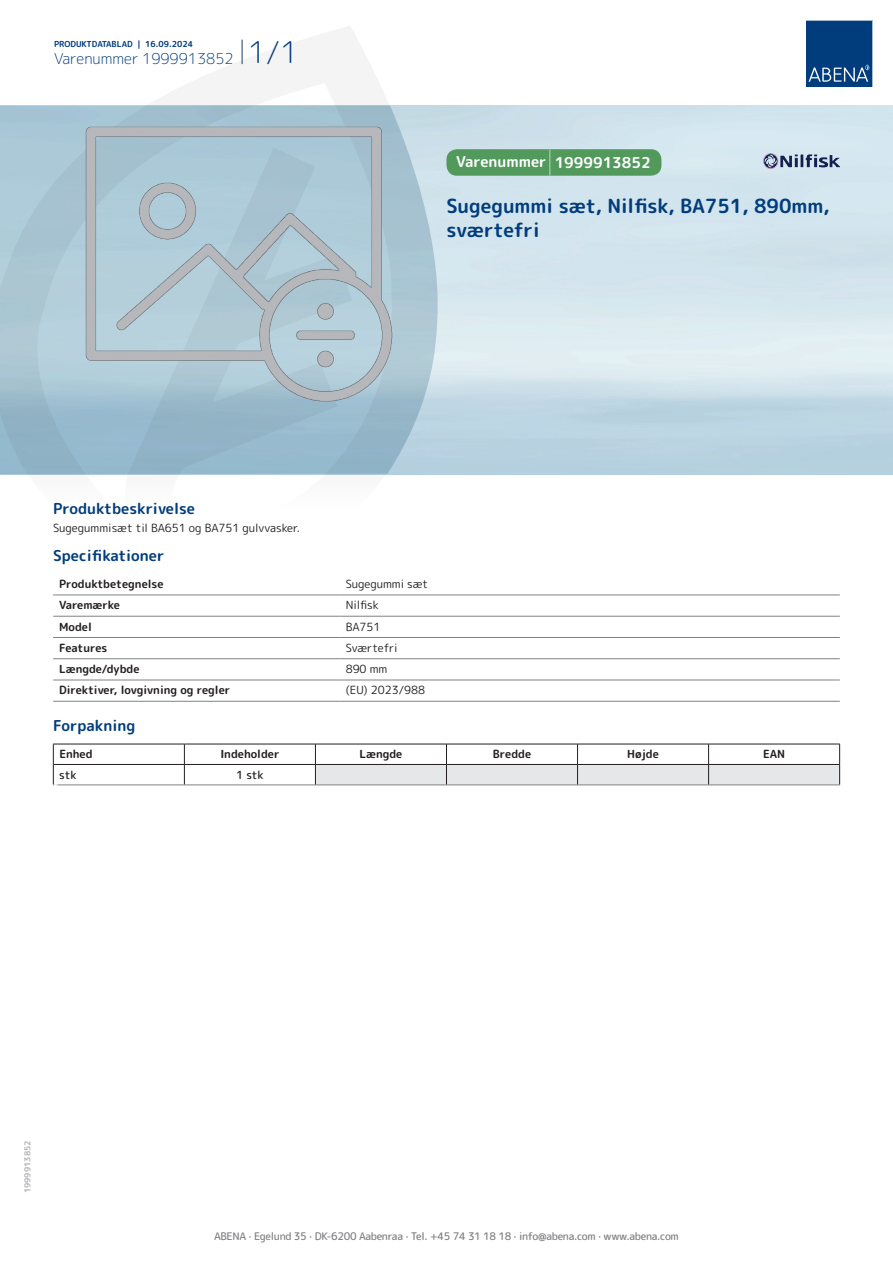
<style>
.page{position:relative;width:893px;height:1263px;background:#fff}
.page>*{position:absolute;margin:0;border:0;box-sizing:border-box;transform-origin:0 0}
.t1{font:700 19.5px/24px "Rounded Mplus 1 c";color:#013d7d}
.t2{font:700 15px "Rounded Mplus 1 c";color:#013d7d}
.t3{font:300 15px "Rounded Mplus 1 c";color:#013d7d}
.t4{font:700 15px "Rounded Mplus 1 c";color:#fff}
.t5{font:700 11.25px "Rounded Mplus 1 c";color:#231f20}
.t6{font:11.25px "Rounded Mplus 1 c";color:#231f20}
.t7{font:500 11.25px "Rounded Mplus 1 c";letter-spacing:-.01em;color:#231f20}
.t8{font:500 10.5px "Rounded Mplus 1 c";letter-spacing:-.03em;color:#808285}
.t9{font:700 10.5px "Rounded Mplus 1 c";color:#fff}
.t10{font:700 8.25px "Rounded Mplus 1 c";color:#013d7d}
.t11{font:700 8.25px "Rounded Mplus 1 c";color:#b2b3b7}
.s1{font-size:30px}
.s2{font-size:25.5px}
</style>
<div class="page">
<svg style="left:0;top:26px;width:439px;height:569px"></svg>
<svg style="left:0;top:106px;width:438px;height:368px;background:#a3c1d1"></svg>
<svg style="left:242px;top:40px;width:1px;height:24px"></svg>
<svg style="left:806px;top:20px;width:67px;height:67px;background:#144b86"></svg>
<img style="left:86px;top:127px;width:306px;height:275px">
<hr style="left:53px;top:595px;width:287px;height:1px;background:#808285">
<hr style="left:340px;top:595px;width:500px;height:1px;background:#808285">
<hr style="left:53px;top:616px;width:287px;height:1px;background:#808285">
<hr style="left:340px;top:616px;width:500px;height:1px;background:#808285">
<hr style="left:53px;top:637px;width:287px;height:1px;background:#808285">
<hr style="left:340px;top:637px;width:500px;height:1px;background:#808285">
<hr style="left:53px;top:658px;width:287px;height:1px;background:#808285">
<hr style="left:340px;top:658px;width:500px;height:1px;background:#808285">
<hr style="left:53px;top:680px;width:287px;height:1px;background:#808285">
<hr style="left:340px;top:680px;width:500px;height:1px;background:#808285">
<hr style="left:53px;top:701px;width:287px;height:1px;background:#808285">
<hr style="left:340px;top:701px;width:500px;height:1px;background:#808285">
<hr style="left:53px;top:744px;width:131px;height:1px;background:#231f20">
<hr style="left:184px;top:744px;width:131px;height:1px;background:#231f20">
<hr style="left:53px;top:764px;width:131px;height:1px;background:#231f20">
<svg style="left:53px;top:744px;width:1px;height:41px"></svg>
<hr style="left:184px;top:764px;width:131px;height:1px;background:#231f20">
<svg style="left:184px;top:744px;width:1px;height:41px"></svg>
<svg style="left:315px;top:744px;width:525px;height:41px"></svg>
<hr style="left:53px;top:785px;width:131px;height:1px;background:#808285">
<hr style="left:184px;top:785px;width:131px;height:1px;background:#808285">
<hr style="left:315px;top:785px;width:131px;height:1px;background:#808285">
<hr style="left:446px;top:785px;width:131px;height:1px;background:#808285">
<hr style="left:577px;top:785px;width:132px;height:1px;background:#808285">
<hr style="left:709px;top:785px;width:131px;height:1px;background:#808285">
<div style="left:446px;top:149px;width:215px;height:27px;background:#52995c;border-radius:10px"></div>
<img style="left:763px;top:153px;width:77px;height:16px">
<p class="t10" style="left:54px;top:38px;width:141px">PRODUKTDATABLAD | 16.09.2024</p>
<h2 class="t3" style="left:54px;top:48px;width:246px">Varenummer 1999913852 <span class="s1">1/1</span></h2>
<h2 class="t4" style="left:456px;top:152px;width:196px">Varenummer <span class="s2">|</span> 1999913852</h2>
<h1 class="t1" style="left:446px;top:194px;width:385px">Sugegummi sæt, Nilfisk, BA751, 890mm, sværtefri</h1>
<h2 class="t2" style="left:53px;top:498px;width:143px">Produktbeskrivelse</h2>
<p class="t6" style="left:53px;top:520px;width:248px">Sugegummisæt til BA651 og BA751 gulvvasker.</p>
<h2 class="t2" style="left:53px;top:545px;width:113px">Specifikationer</h2>
<p class="t5" style="left:59px;top:576px;width:106px">Produktbetegnelse</p>
<p class="t6" style="left:346px;top:576px;width:84px">Sugegummi sæt</p>
<p class="t5" style="left:59px;top:597px;width:62px">Varemærke</p>
<p class="t6" style="left:346px;top:597px;width:34px">Nilfisk</p>
<p class="t5" style="left:59px;top:618px;width:34px">Model</p>
<p class="t6" style="left:346px;top:618px;width:36px">BA751</p>
<p class="t5" style="left:59px;top:640px;width:50px">Features</p>
<p class="t6" style="left:346px;top:640px;width:53px">Sværtefri</p>
<p class="t5" style="left:59px;top:661px;width:82px">Længde/dybde</p>
<p class="t6" style="left:346px;top:661px;width:43px">890 mm</p>
<p class="t5" style="left:59px;top:682px;width:173px">Direktiver, lovgivning og regler</p>
<p class="t6" style="left:346px;top:682px;width:81px">(EU) 2023/988</p>
<h2 class="t2" style="left:53px;top:715px;width:84px">Forpakning</h2>
<p class="t5" style="left:59px;top:746px;width:35px">Enhed</p>
<p class="t5" style="left:220px;top:746px;width:61px">Indeholder</p>
<p class="t5" style="left:359px;top:746px;width:44px">Længde</p>
<p class="t5" style="left:493px;top:746px;width:40px">Bredde</p>
<p class="t5" style="left:627px;top:746px;width:33px">Højde</p>
<p class="t5" style="left:763px;top:746px;width:24px">EAN</p>
<p class="t7" style="left:59px;top:767px;width:19px">stk</p>
<p class="t7" style="left:236px;top:767px;width:29px">1 stk</p>
<p class="t9" style="left:53px;top:780px;width:7px">*</p>
<p class="t11" style="left:22px;top:1193px;width:54px;rotate:-90deg">1999913852</p>
<p class="t8" style="left:214px;top:1229px;width:466px">ABENA · Egelund 35 · DK-6200 Aabenraa · Tel. +45 74 31 18 18 · info@abena.com · www.abena.com</p>
</div>
